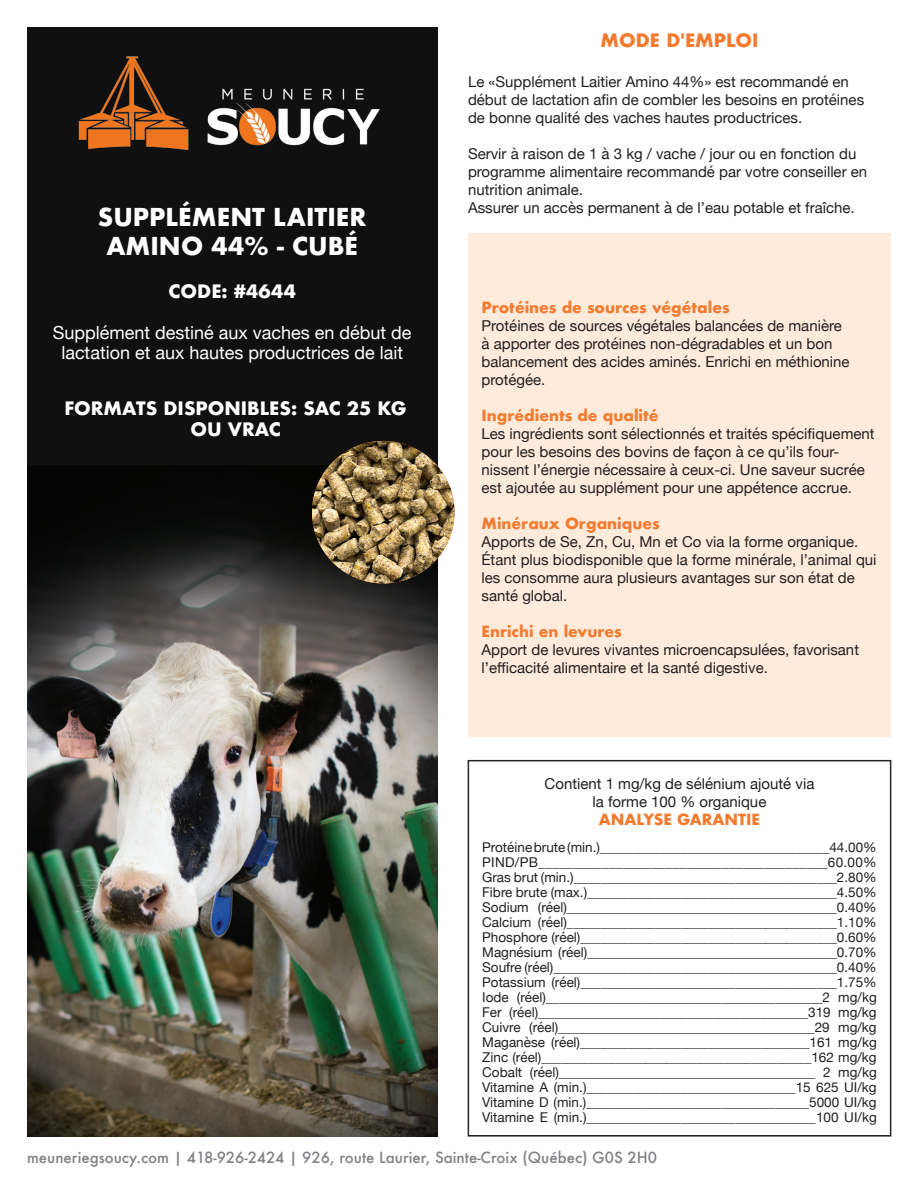
<style>
.page{position:relative;width:918px;height:1188px;background:#fff}
.page>*{position:absolute;margin:0;border:0;box-sizing:border-box;transform-origin:0 0}
.t1{font:700 24px "Futura";color:#fff}
.t2{font:18px/19.5px "Helvetica Neue";color:#fff;text-align:center}
.t3{font:700 18px/21.6px "Futura";color:#fff;text-align:center}
.t4{font:700 18px "Futura";color:#f47a2e}
.t5{font:15px/18px "Helvetica Neue";color:#231f20}
.t6{font:700 15px "Futura";color:#f47a2e}
.t7{font:500 15px "Futura";color:#808285}
.t8{font:13.5px/15px "Helvetica Neue";color:#231f20}
.t9{font:13.5px "Helvetica Neue";letter-spacing:.025em;color:#231f20}
</style>
<div class="page">
<div style="left:27px;top:27px;width:410px;height:551px;background:#101010"></div>
<img style="left:27px;top:465px;width:410px;height:671px">
<img style="left:78px;top:56px;width:302px;height:94px">
<div style="left:468px;top:233px;width:423px;height:504px;background:#feebdb"></div>
<svg style="left:468px;top:760px;width:423px;height:376px"></svg>
<div style="left:469px;top:761px;width:422px;height:375px;border:1px solid #231f20"></div>
<img style="left:312px;top:441px;width:143px;height:142px;border-radius:71px">
<p class="t1" style="left:98px;top:200px;width:270px">SUPPLÉMENT LAITIER</p>
<p class="t1" style="left:106px;top:229px;width:253px">AMINO 44% - CUBÉ</p>
<p class="t3" style="left:168px;top:281px;width:129px">CODE: #4644</p>
<p class="t2" style="left:53px;top:324px;width:360px">Supplément destiné aux vaches en début de lactation et aux hautes productrices de lait</p>
<p class="t3" style="left:64px;top:397px;width:344px">FORMATS DISPONIBLES: SAC 25 KG<br>OU VRAC</p>
<p class="t4" style="left:601px;top:27px;width:159px">MODE D'EMPLOI</p>
<p class="t5" style="left:468px;top:73px;width:398px">Le «Supplément Laitier Amino 44%» est recommandé en début de lactation afin de combler les besoins en protéines de bonne qualité des vaches hautes productrices.</p>
<p class="t5" style="left:468px;top:145px;width:401px">Servir à raison de 1 à 3 kg / vache / jour ou en fonction du programme alimentaire recommandé par votre conseiller en nutrition animale.</p>
<p class="t5" style="left:468px;top:199px;width:388px">Assurer un accès permanent à de l’eau potable et fraîche.</p>
<p class="t6" style="left:482px;top:297px;width:250px">Protéines de sources végétales</p>
<p class="t5" style="left:482px;top:318px;width:370px">Protéines de sources végétales balancées de manière à apporter des protéines non-dégradables et un bon balancement des acides aminés. Enrichi en méthionine protégée.</p>
<p class="t6" style="left:482px;top:405px;width:179px">Ingrédients de qualité</p>
<p class="t5" style="left:482px;top:426px;width:395px">Les ingrédients sont sélectionnés et traités spécifiquement pour les besoins des bovins de façon à ce qu’ils four&shy;nissent l’énergie nécessaire à ceux-ci. Une saveur sucrée est ajoutée au supplément pour une appétence accrue.</p>
<p class="t6" style="left:482px;top:513px;width:180px">Minéraux Organiques</p>
<p class="t5" style="left:482px;top:534px;width:397px">Apports de Se, Zn, Cu, Mn et Co via la forme organique.<br>Étant plus biodisponible que la forme minérale, l’animal qui les consomme aura plusieurs avantages sur son état de santé global.</p>
<p class="t6" style="left:482px;top:621px;width:142px">Enrichi en levures</p>
<p class="t5" style="left:482px;top:642px;width:379px">Apport de levures vivantes microencapsulées, favorisant l’efficacité alimentaire et la santé digestive.</p>
<p class="t5" style="left:545px;top:775px;width:271px">Contient 1 mg/kg de sélénium ajouté via</p>
<p class="t5" style="left:593px;top:793px;width:175px">la forme 100 % organique</p>
<p class="t6" style="left:599px;top:808px;width:163px">ANALYSE GARANTIE</p>
<p class="t8" style="left:482px;top:840px;width:396px">Protéine brute (min.)__________________________________44.00%</p>
<p class="t9" style="left:482px;top:852px;width:396px">PIND/PB_________________________________________60.00%</p>
<p class="t8" style="left:482px;top:870px;width:396px">Gras brut (min.)_______________________________________2.80%</p>
<p class="t8" style="left:482px;top:885px;width:396px">Fibre brute (max.)_____________________________________4.50%</p>
<p class="t8" style="left:482px;top:900px;width:396px">Sodium (réel)________________________________________0.40%</p>
<p class="t8" style="left:482px;top:915px;width:396px">Calcium (réel)________________________________________1.10%<br>Phosphore (réel)______________________________________0.60%</p>
<p class="t8" style="left:482px;top:945px;width:396px">Magnésium (réel)_____________________________________0.70%</p>
<p class="t8" style="left:482px;top:960px;width:396px">Soufre (réel)__________________________________________0.40%</p>
<p class="t8" style="left:482px;top:975px;width:396px">Potassium (réel)______________________________________1.75%</p>
<p class="t8" style="left:482px;top:990px;width:396px">Iode (réel)_________________________________________2 mg/kg</p>
<p class="t8" style="left:482px;top:1005px;width:396px">Fer (réel)________________________________________319 mg/kg</p>
<p class="t8" style="left:482px;top:1020px;width:396px">Cuivre (réel)______________________________________29 mg/kg</p>
<p class="t8" style="left:482px;top:1035px;width:396px">Maganèse (réel)__________________________________161 mg/kg</p>
<p class="t8" style="left:482px;top:1050px;width:396px">Zinc (réel)________________________________________162 mg/kg</p>
<p class="t8" style="left:482px;top:1065px;width:396px">Cobalt (réel)______________________________________ 2 mg/kg<br>Vitamine A (min.)_______________________________15 625 UI/kg</p>
<p class="t8" style="left:482px;top:1095px;width:396px">Vitamine D (min.)_________________________________5000 UI/kg</p>
<p class="t8" style="left:482px;top:1110px;width:396px">Vitamine E (min.)__________________________________100 UI/kg</p>
<p class="t7" style="left:27px;top:1148px;width:632px">meuneriegsoucy.com | 418-926-2424 | 926, route Laurier, Sainte-Croix (Québec) G0S 2H0</p>
</div>
